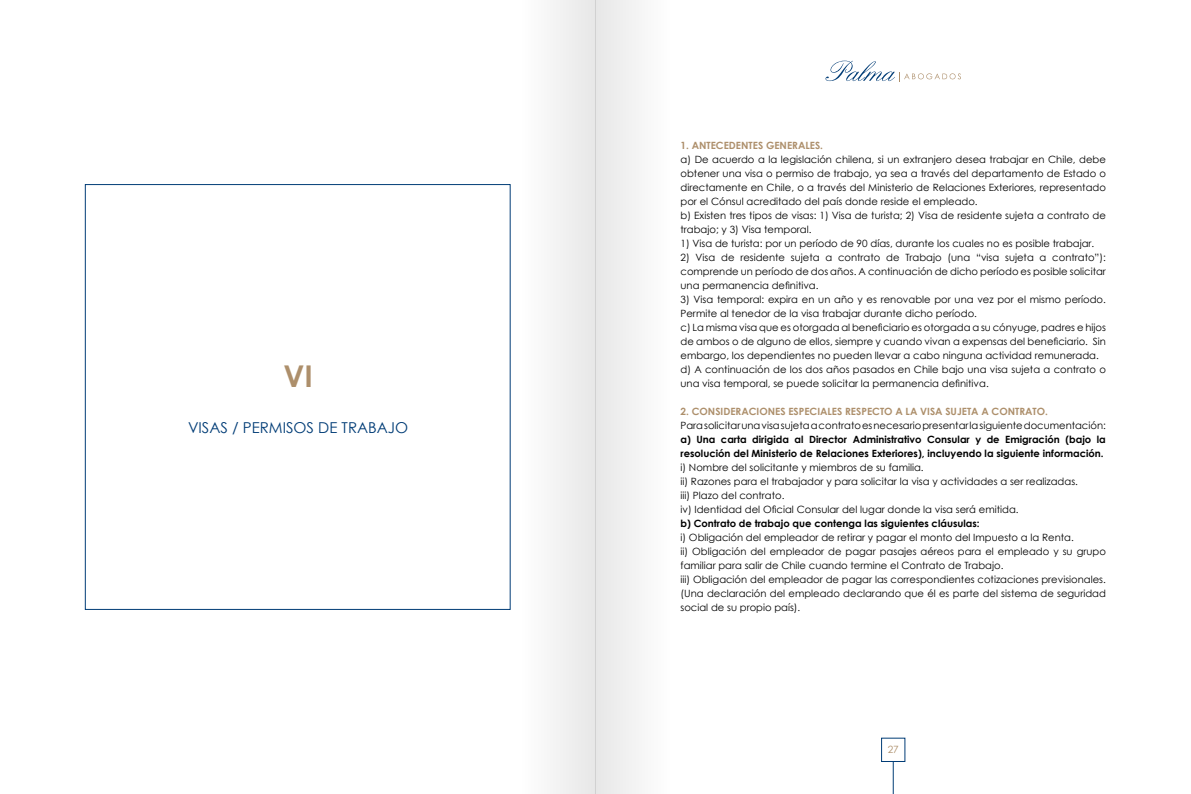
<style>
.page{position:relative;width:1191px;height:794px;background:#fff}
.page>*{position:absolute;margin:0;border:0;box-sizing:border-box;transform-origin:0 0}
.t1{font:700 30px "Century Gothic";color:#ad8f6b}
.t2{font:15px "Century Gothic";color:#003c76}
.t3{font:10px/14px "Century Gothic";color:#000}
.t4{font:700 10px/14px "Century Gothic";color:#000}
.t5{font:700 10px "Century Gothic";color:#ad8f6b}
.t6{font:10px "Century Gothic";color:#ad8f6b}
</style>
<div class="page">
<svg style="left:825px;top:61px;width:136px;height:20px"></svg>
<hr style="left:893px;top:761px;width:1px;height:33px;background:#003c76">
<div style="left:519px;top:0;width:76px;height:794px;background:#f3f3f3"></div>
<div style="left:595px;top:0;width:77px;height:794px;background:#f3f3f3"></div>
<h1 class="t1" style="left:283px;top:354px;width:31px">VI</h1>
<h2 class="t2" style="left:188px;top:417px;width:222px">VISAS / PERMISOS DE TRABAJO</h2>
<p class="t5" style="left:680px;top:138px;width:144px">1. ANTECEDENTES GENERALES.</p>
<p class="t3" style="left:680px;top:152px;width:427px">a) De acuerdo a la legislación chilena, si un extranjero desea trabajar en Chile, debe obtener una visa o permiso de trabajo, ya sea a través del departamento de Estado o directamente en Chile, o a través del Ministerio de Relaciones Exteriores, representado por el Cónsul acreditado del país donde reside el empleado.<br>b) Existen tres tipos de visas: 1) Visa de turista; 2) Visa de residente sujeta a contrato de trabajo; y 3) Visa temporal.</p>
<p class="t3" style="left:680px;top:236px;width:415px">1) Visa de turista: por un período de 90 días, durante los cuales no es posible trabajar.</p>
<p class="t3" style="left:680px;top:250px;width:427px;text-align:justify">2) Visa de residente sujeta a contrato de Trabajo (una “visa sujeta a contrato”): comprende un período de dos años. A continuación de dicho período es posible solicitar una permanencia definitiva.</p>
<p class="t3" style="left:680px;top:292px;width:427px">3) Visa temporal: expira en un año y es renovable por una vez por el mismo período.<br>Permite al tenedor de la visa trabajar durante dicho período.<br>c) La misma visa que es otorgada al beneficiario es otorgada a su cónyuge, padres e hijos de ambos o de alguno de ellos, siempre y cuando vivan a expensas del beneficiario. Sin embargo, los dependientes no pueden llevar a cabo ninguna actividad remunerada. d) A continuación de los dos años pasados en Chile bajo una visa sujeta a contrato o una visa temporal, se puede solicitar la permanencia definitiva.</p>
<p class="t5" style="left:680px;top:404px;width:369px">2. CONSIDERACIONES ESPECIALES RESPECTO A LA VISA SUJETA A CONTRATO.</p>
<p class="t3" style="left:680px;top:418px;width:427px">Para solicitar una visa sujeta a contrato es necesario presentar la siguiente documentación:</p>
<p class="t4" style="left:680px;top:432px;width:427px">a) Una carta dirigida al Director Administrativo Consular y de Emigración (bajo la resolución del Ministerio de Relaciones Exteriores), incluyendo la siguiente información.</p>
<p class="t3" style="left:680px;top:460px;width:399px">i) Nombre del solicitante y miembros de su familia.<br>ii) Razones para el trabajador y para solicitar la visa y actividades a ser realizadas. iii) Plazo del contrato.<br>iv) Identidad del Oficial Consular del lugar donde la visa será emitida.</p>
<p class="t4" style="left:680px;top:516px;width:300px">b) Contrato de trabajo que contenga las siguientes cláusulas:</p>
<p class="t3" style="left:680px;top:530px;width:427px">i) Obligación del empleador de retirar y pagar el monto del Impuesto a la Renta.<br>ii) Obligación del empleador de pagar pasajes aéreos para el empleado y su grupo familiar para salir de Chile cuando termine el Contrato de Trabajo.<br>iii) Obligación del empleador de pagar las correspondientes cotizaciones previsionales. (Una declaración del empleado declarando que él es parte del sistema de seguridad social de su propio país).</p>
<p class="t6" style="left:887px;top:742px;width:13px">27</p>
</div>
